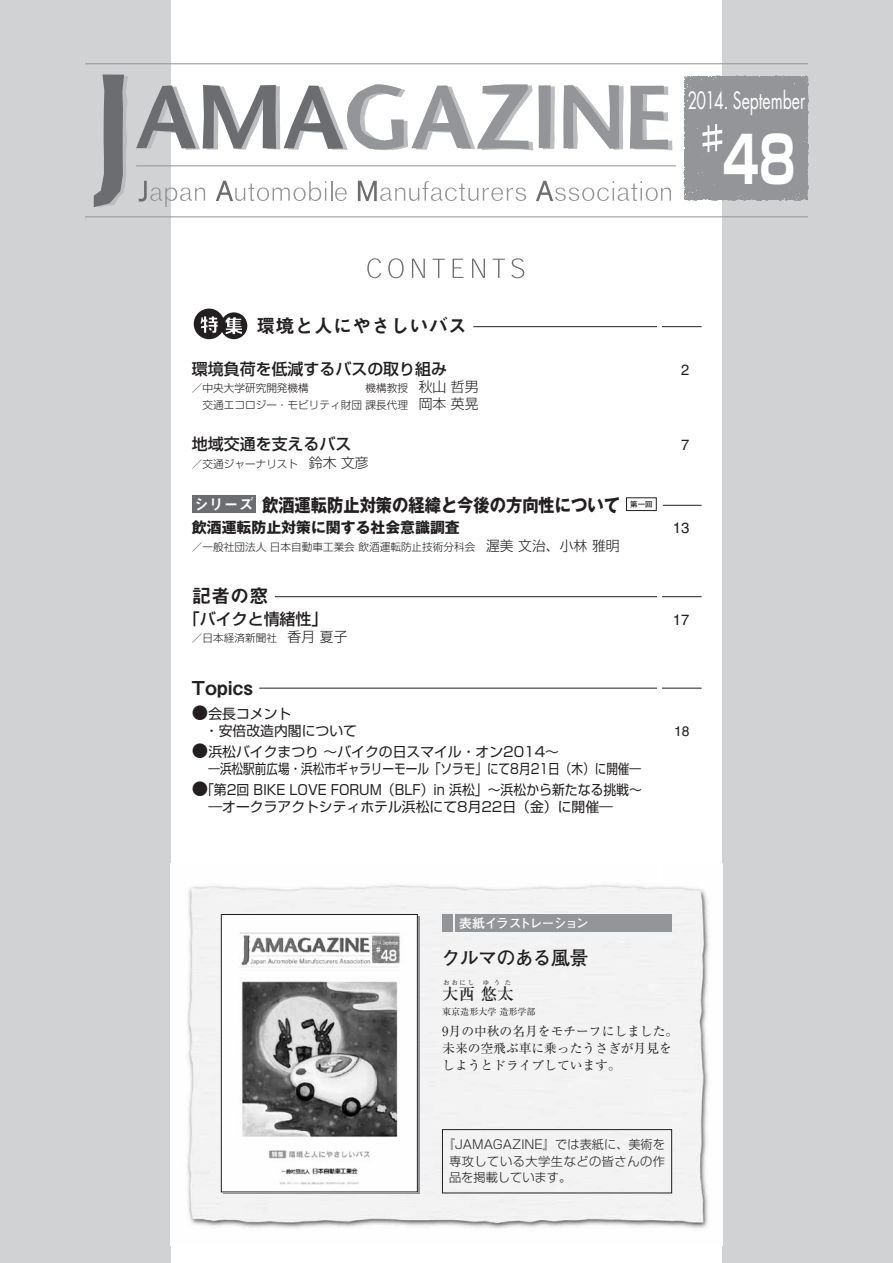
<style>
.page{position:relative;width:893px;height:1263px;background:#fff}
.page>*{position:absolute;margin:0;border:0;box-sizing:border-box;transform-origin:0 0}
.t1{font:700 63.75px "Shin Go Pro";color:#fff;scale:.7 1}
.t2{font:23.4px "Futura";color:#fff;scale:.67 1}
.t3{font:19.2px "Midashi Go Pro MB31";color:#231f20}
.t4{font:700 19.2px "Futo Go B101 Pro";letter-spacing:-.045em;color:#231f20}
.t5{font:700 18px "Gothic MB101 Pro";color:#231f20;scale:.9 1}
.t6{font:500 16.5px "Ryumin Pro";color:#231f20}
.t7{font:500 15.9px "Shin Go Pro";color:#231f20}
.t8{font:700 14.85px "Gothic MB101 Pro";color:#231f20}
.t9{font:14.85px "Helvetica";color:#231f20}
.t10{font:13.8px/16.8px "Shin Go Pro";color:#231f20}
.t11{font:13.8px/16.8px "Shin Go Pro";color:#231f20;scale:.93 1}
.t12{font:13.8px "Helvetica";color:#231f20}
.t13{font:12.75px/17px "Ryumin Pro";color:#231f20}
.t14{font:700 12.75px "Futo Go B101 Pro";letter-spacing:-.07em;color:#fff}
.t15{font:300 12.15px/16.5px "Shin Go Pro";color:#231f20;text-align:justify}
.t16{font:300 10.65px/17px "Shin Go Pro";color:#231f20}
.t17{font:9px "Ryumin Pro";color:#231f20}
.t18{font:500 7.5px "Gothic MB101 Pro";color:#231f20}
.t19{font:6.45px "Ryumin Pro";letter-spacing:.29em;color:#231f20}
.s1{font-size:13.8px}
.s2{font-family:"Midashi Go Pro MB31";font-weight:400;font-size:14.85px;color:#fff}
.s3{font-family:"Shin Go Pro";font-weight:500;font-size:15.9px}
.s4{font-size:16.5px}
</style>
<div class="page">
<div style="left:0;top:0;width:170px;height:1263px;background:#d1d2d4"></div>
<div style="left:723px;top:0;width:170px;height:1263px;background:#d1d2d4"></div>
<hr style="left:85px;top:63px;width:723px;height:1px;background:#939598">
<hr style="left:85px;top:216px;width:723px;height:1px;background:#939598">
<hr style="left:136px;top:165px;width:540px;height:1px;background:#939598">
<svg style="left:94px;top:74px;width:34px;height:134px"></svg>
<svg style="left:136px;top:84px;width:419px;height:66px"></svg>
<svg style="left:563px;top:85px;width:61px;height:65px"></svg>
<svg style="left:630px;top:86px;width:42px;height:64px"></svg>
<img style="left:187px;top:884px;width:522px;height:345px">
<svg style="left:139px;top:181px;width:66px;height:26px"></svg>
<svg style="left:216px;top:181px;width:131px;height:20px"></svg>
<svg style="left:358px;top:181px;width:168px;height:20px"></svg>
<svg style="left:536px;top:181px;width:135px;height:20px"></svg>
<svg style="left:367px;top:258px;width:14px;height:20px"></svg>
<svg style="left:388px;top:258px;width:16px;height:20px"></svg>
<svg style="left:412px;top:259px;width:13px;height:19px"></svg>
<svg style="left:432px;top:259px;width:13px;height:19px"></svg>
<svg style="left:453px;top:259px;width:10px;height:19px"></svg>
<svg style="left:472px;top:259px;width:13px;height:19px"></svg>
<svg style="left:493px;top:259px;width:12px;height:19px"></svg>
<svg style="left:511px;top:258px;width:13px;height:20px"></svg>
<div style="left:684px;top:76px;width:125px;height:125px;background:#939598"></div>
<div style="left:194px;top:309px;width:30px;height:30px;background:#231f20;border-radius:50%"></div>
<svg style="left:201px;top:316px;width:17px;height:17px"></svg>
<div style="left:221px;top:312px;width:26px;height:27px;background:#231f20;border-radius:50%"></div>
<svg style="left:226px;top:317px;width:16px;height:17px"></svg>
<hr style="left:473px;top:326px;width:229px;height:1px;background:#231f20">
<div style="left:192px;top:496px;width:64px;height:17px;background:#6c6d70"></div>
<div style="left:626px;top:498px;width:30px;height:13px;border:1px solid #231f20"></div>
<hr style="left:663px;top:505px;width:39px;height:1px;background:#231f20">
<hr style="left:275px;top:596px;width:427px;height:1px;background:#231f20">
<hr style="left:259px;top:688px;width:443px;height:1px;background:#231f20">
<hr style="left:657px;top:316px;width:4px;height:561px;background:#fff">
<div style="left:442px;top:914px;width:11px;height:17px;background:#939598"></div>
<div style="left:455px;top:914px;width:217px;height:17px;background:#939598"></div>
<div style="left:442px;top:1129px;width:230px;height:64px;border:1px solid #231f20"></div>
<img style="left:223px;top:916px;width:193px;height:274px">
<div style="left:221px;top:914px;width:197px;height:278px;border:1px solid #231f20"></div>
<h2 class="t2" style="left:688px;top:84px;width:177px">2014. September</h2>
<h1 class="t1" style="left:723px;top:109px;width:105px">48</h1>
<h3 class="t3" style="left:256px;top:310px;width:212px">環境と人にやさしいバス</h3>
<h3 class="t7" style="left:192px;top:356px;width:257px">環境負荷を低減するバスの取り組み</h3>
<h3 class="t9" style="left:681px;top:361px;width:10px">2</h3>
<p class="t16" style="left:192px;top:378px;width:288px">／中央大学研究開発機構　　　　　 機構教授 <span class="s1">秋山 哲男</span>　交通エコロジー・モビリティ財団 課長代理 <span class="s1">岡本 英晃</span></p>
<h3 class="t7" style="left:192px;top:431px;width:161px">地域交通を支えるバス</h3>
<h3 class="t9" style="left:681px;top:437px;width:10px">7</h3>
<p class="t16" style="left:192px;top:454px;width:178px">／交通ジャーナリスト <span class="s1">鈴木 文彦</span></p>
<h3 class="t5" style="left:194px;top:490px;width:475px"><span class="s2">シリーズ</span>飲酒運転防止対策の経緯と今後の方向性について</h3>
<p class="t18" style="left:630px;top:498px;width:24px">第一回</p>
<h3 class="t8" style="left:192px;top:515px;width:285px">飲酒運転防止対策に関する社会意識調査<span class="s3">　</span></h3>
<h3 class="t9" style="left:673px;top:519px;width:18px">13</h3>
<p class="t16" style="left:192px;top:537px;width:429px">／一般社団法人 日本自動車工業会 飲酒運転防止技術分科会 <span class="s1">渥美 文治、小林 雅明</span></p>
<h3 class="t3" style="left:192px;top:580px;width:78px">記者の窓</h3>
<h3 class="t7" style="left:184px;top:606px;width:145px">「バイクと情緒性」</h3>
<h3 class="t9" style="left:673px;top:611px;width:18px">17</h3>
<p class="t16" style="left:192px;top:628px;width:157px">／日本経済新聞社 <span class="s1">香月 夏子</span></p>
<h3 class="t3" style="left:192px;top:672px;width:62px">Topics</h3>
<p class="t10" style="left:205px;top:703px;width:154px;text-indent:-13px"><span class="s4">●</span>会長コメント<br>・安倍改造内閣について</p>
<p class="t12" style="left:674px;top:723px;width:17px">18</p>
<p class="t10" style="left:208px;top:742px;width:434px;text-indent:-16px"><span class="s4">●</span>浜松バイクまつり〜バイクの日スマイル・オン2014〜<br>―浜松駅前広場・浜松市ギャラリーモール「ソラモ」にて8月21日（木）に開催―</p>
<p class="t11" style="left:208px;top:780px;width:468px;text-indent:-16px"><span class="s4">●</span>「第2回 BIKE LOVE FORUM（BLF）in 浜松」〜浜松から新たなる挑戦〜―オークラアクトシティホテル浜松にて8月22日（金）に開催―</p>
<p class="t14" style="left:459px;top:913px;width:131px">表紙イラストレーション</p>
<h3 class="t4" style="left:442px;top:942px;width:149px">クルマのある風景</h3>
<h3 class="t6" style="left:442px;top:981px;width:73px">大西悠太</h3>
<p class="t19" style="left:443px;top:977px;width:33px">おおにし</p>
<p class="t19" style="left:483px;top:977px;width:30px">ゆうた</p>
<p class="t17" style="left:442px;top:1004px;width:95px">東京造形大学 造形学部</p>
<p class="t13" style="left:442px;top:1022px;width:237px">9月の中秋の名月をモチーフにしました。未来の空飛ぶ車に乗ったうさぎが月見をしようとドライブしています。</p>
<p class="t15" style="left:449px;top:1135px;width:218px;text-indent:-6px">『JAMAGAZINE』では表紙に、美術を専攻している大学生などの皆さんの作品を掲載しています。</p>
</div>
